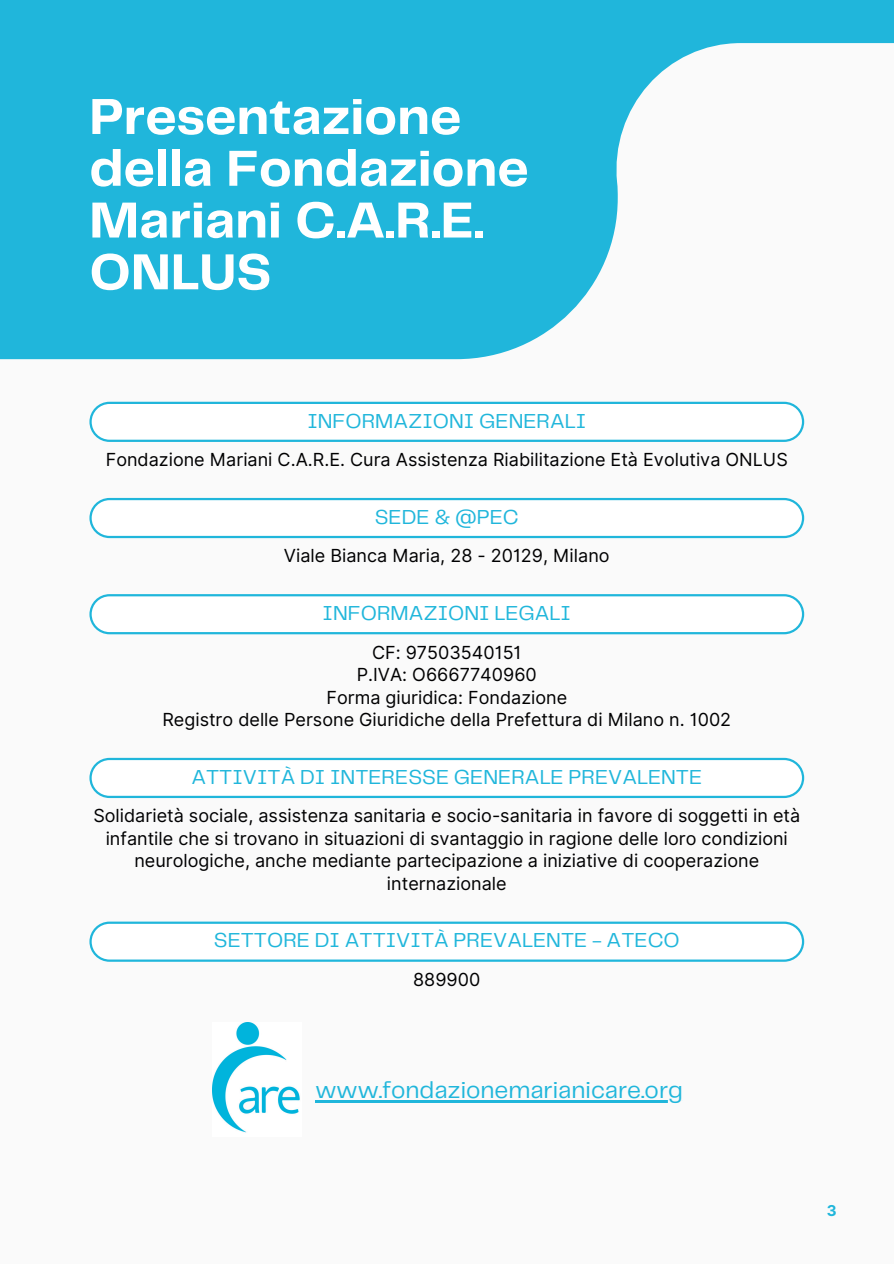
<style>
.page{position:relative;width:894px;height:1264px;background:#fff}
.page>*{position:absolute;margin:0;border:0;box-sizing:border-box;transform-origin:0 0}
.t1{font:700 52.5px/51.8px "Telegraf";color:#fff}
.t2{font:24px "Telegraf";color:#20b6db}
.t3{font:21px "Telegraf";color:#20b6db}
.t4{font:18px/22.5px "Inter";color:#000001;text-align:center}
.t5{font:700 15px "Inter";color:#20b6db}
</style>
<div class="page">
<div style="left:0;top:0;width:893px;height:1263px;background:#fafafa"></div>
<svg style="left:0;top:0;width:893px;height:359px;fill:#20b6db"></svg>
<svg style="left:89px;top:402px;width:715px;height:40px"></svg>
<svg style="left:89px;top:498px;width:715px;height:40px"></svg>
<svg style="left:89px;top:594px;width:715px;height:40px"></svg>
<svg style="left:89px;top:757px;width:715px;height:41px"></svg>
<svg style="left:89px;top:921px;width:715px;height:40px"></svg>
<img style="left:212px;top:1022px;width:88px;height:111px">
<hr style="left:315px;top:1100px;width:367px;height:2px;background:#20b6db">
<h3 class="t1" style="left:89px;top:93px;width:441px">Presentazione della Fondazione<br>Mariani C.A.R.E.<br>ONLUS</h3>
<h1 class="t3" style="left:307px;top:411px;width:280px">INFORMAZIONI GENERALI</h1>
<p class="t4" style="left:106px;top:448px;width:683px">Fondazione Mariani C.A.R.E. Cura Assistenza Riabilitazione Età Evolutiva ONLUS</p>
<p class="t3" style="left:374px;top:508px;width:145px">SEDE &amp; @PEC</p>
<h3 class="t4" style="left:284px;top:544px;width:327px">Viale Bianca Maria, 28 - 20129, Milano</h3>
<p class="t3" style="left:322px;top:604px;width:250px">INFORMAZIONI LEGALI</p>
<h3 class="t4" style="left:372px;top:640px;width:151px">CF: 97503540151</h3>
<p class="t4" style="left:356px;top:663px;width:181px">P.IVA: O6667740960</p>
<h3 class="t4" style="left:326px;top:685px;width:242px">Forma giuridica: Fondazione</h3>
<p class="t4" style="left:162px;top:708px;width:570px">Registro delle Persone Giuridiche della Prefettura di Milano n. 1002</p>
<p class="t3" style="left:191px;top:767px;width:512px">ATTIVITÀ DI INTERESSE GENERALE PREVALENTE</p>
<p class="t4" style="left:93px;top:804px;width:708px">Solidarietà sociale, assistenza sanitaria e socio-sanitaria in favore di soggetti in età infantile che si trovano in situazioni di svantaggio in ragione delle loro condizioni neurologiche, anche mediante partecipazione a iniziative di cooperazione internazionale</p>
<p class="t3" style="left:214px;top:931px;width:467px">SETTORE DI ATTIVITÀ PREVALENTE - ATECO</p>
<h3 class="t4" style="left:413px;top:968px;width:69px">889900</h3>
<h2 class="t2" style="left:315px;top:1080px;width:369px">www.fondazionemarianicare.org</h2>
<p class="t5" style="left:826px;top:1201px;width:11px">3</p>
</div>
